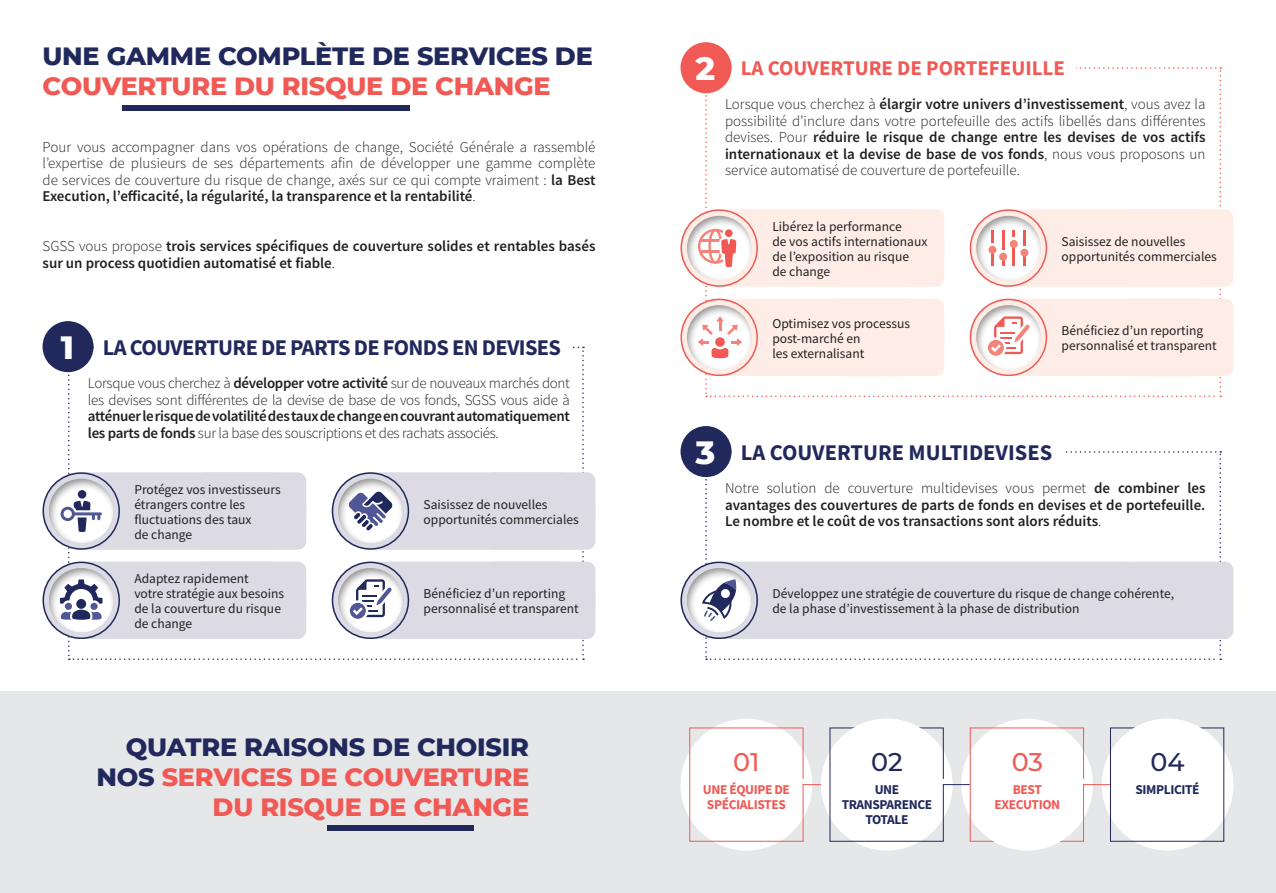
<style>
.page{position:relative;width:1276px;height:893px;background:#fff}
.page>*{position:absolute;margin:0;border:0;box-sizing:border-box;transform-origin:0 0}
.t1{font:800 25.5px/30px "Montserrat";letter-spacing:-.01em;color:#f05954;text-align:right}
.t2{font:800 25.5px "Montserrat";letter-spacing:-.01em;color:#21295c}
.t3{font:500 25.5px "Montserrat";color:#f05954}
.t4{font:500 25.5px "Montserrat";color:#21295c}
.t5{font:700 22.5px "Source Sans Pro";letter-spacing:-.03em;color:#21295c}
.t6{font:700 22.5px "Source Sans Pro";color:#21295c}
.t7{font:700 21px "Source Sans Pro";color:#f05954}
.t8{font:300 15px/16.5px "Source Sans Pro";letter-spacing:-.015em;color:#231f20;text-align:justify}
.t9{font:600 15px/16.5px "Source Sans Pro";color:#231f20}
.t10{font:600 15px/16.5px "Source Sans Pro";letter-spacing:-.02em;color:#231f20}
.t11{font:13.5px/15px "Source Sans Pro";color:#231f20}
.t12{font:700 13.5px/15px "Source Sans Pro";letter-spacing:-.03em;color:#f05954;text-align:center}
.t13{font:700 13.5px/15px "Source Sans Pro";letter-spacing:-.03em;color:#21295c;text-align:center}
.s1{font-weight:600}
.s2{font-weight:300}
.s3{font-family:"Montserrat";font-weight:800;font-size:32.85px;color:#fff}
.s4{color:#21295c}
</style>
<div class="page">
<div style="left:1px;top:691px;width:637px;height:202px;background:#e6e7e9"></div>
<div style="left:43px;top:321px;width:51px;height:51px;background:#21295c;border-radius:50%"></div>
<div style="left:48px;top:476px;width:67px;height:68px;background:#231f20;opacity:.5"></div>
<div style="left:48px;top:565px;width:67px;height:68px;background:#231f20;opacity:.5"></div>
<div style="left:485px;top:472px;width:110px;height:78px;background:#dcdbe4;border-radius:9px"></div>
<div style="left:485px;top:562px;width:110px;height:77px;background:#dcdbe4;border-radius:9px"></div>
<svg style="left:58px;top:347px;width:526px;height:313px"></svg>
<div style="left:122px;top:105px;width:288px;height:5px;background:#21295c"></div>
<div style="left:327px;top:826px;width:146px;height:5px;background:#21295c"></div>
<div style="left:94px;top:338px;width:476px;height:17px;background:#fff"></div>
<div style="left:639px;top:691px;width:637px;height:202px;background:#e6e7e9"></div>
<div style="left:686px;top:213px;width:67px;height:68px;background:#231f20;opacity:.5"></div>
<div style="left:1122px;top:209px;width:111px;height:78px;background:#fdede6;border-radius:9px"></div>
<div style="left:686px;top:302px;width:67px;height:68px;background:#231f20;opacity:.5"></div>
<div style="left:1122px;top:299px;width:111px;height:77px;background:#fdede6;border-radius:9px"></div>
<svg style="left:698px;top:67px;width:523px;height:330px"></svg>
<div style="left:686px;top:565px;width:67px;height:68px;background:#231f20;opacity:.5"></div>
<div style="left:1122px;top:562px;width:111px;height:77px;background:#dcdbe4;border-radius:9px"></div>
<svg style="left:702px;top:451px;width:519px;height:209px"></svg>
<div style="left:680px;top:42px;width:51px;height:51px;background:#f05954;border-radius:50%"></div>
<div style="left:680px;top:426px;width:51px;height:51px;background:#21295c;border-radius:50%"></div>
<div style="left:680px;top:719px;width:132px;height:131px;background:#fff;border-radius:50%"></div>
<svg style="left:1101px;top:719px;width:132px;height:131px"></svg>
<svg style="left:689px;top:719px;width:535px;height:131px"></svg>
<div style="left:732px;top:59px;width:344px;height:17px;background:#fff"></div>
<div style="left:732px;top:443px;width:333px;height:17px;background:#fff"></div>
<h1 class="t2" style="left:43px;top:37px;width:552px">UNE GAMME COMPLÈTE DE SERVICES DE</h1>
<h1 class="t1" style="left:43px;top:70px;width:510px">COUVERTURE DU RISQUE DE CHANGE</h1>
<p class="t8" style="left:43px;top:138px;width:554px">Pour vous accompagner dans vos opérations de change, Société Générale a rassemblé l’expertise de plusieurs de ses départements afin de développer une gamme complète de services de couverture du risque de change, axés sur ce qui compte vraiment : <span class="s1">la Best Execution, l’efficacité, la régularité, la transparence et la rentabilité</span>.</p>
<p class="t9" style="left:43px;top:238px;width:554px"><span class="s2">SGSS vous propose</span> trois services spécifiques de couverture solides et rentables basés sur un process quotidien automatisé et fiable<span class="s2">.</span></p>
<h2 class="t5" style="left:61px;top:332px;width:502px"><span class="s3">1</span> LA COUVERTURE DE PARTS DE FONDS EN DEVISES</h2>
<p class="t8" style="left:88px;top:375px;width:483px">Lorsque vous cherchez à <span class="s1">développer votre activité</span> sur de nouveaux marchés dont les devises sont différentes de la devise de base de vos fonds, SGSS vous aide à</p>
<p class="t10" style="left:88px;top:408px;width:483px">atténuer le risque de volatilité des taux de change en couvrant automatiquement les parts de fonds <span class="s2">sur la base des souscriptions et des rachats associés.</span></p>
<p class="t11" style="left:134px;top:482px;width:148px">Protégez vos investisseurs étrangers contre les fluctuations des taux<br>de change</p>
<p class="t11" style="left:134px;top:571px;width:151px">Adaptez rapidement<br>votre stratégie aux besoins de la couverture du risque de change</p>
<p class="t11" style="left:423px;top:496px;width:157px">Saisissez de nouvelles opportunités commerciales</p>
<p class="t11" style="left:423px;top:586px;width:157px">Bénéficiez d’un reporting personnalisé et transparent</p>
<h1 class="t1" style="left:97px;top:730px;width:434px"><span class="s4">QUATRE RAISONS DE CHOISIR<br>NOS</span> SERVICES DE COUVERTURE<br>DU RISQUE DE CHANGE</h1>
<h3 class="t7" style="left:695px;top:54px;width:371px"><span class="s3">2</span> LA COUVERTURE DE PORTEFEUILLE</h3>
<p class="t8" style="left:725px;top:96px;width:482px">Lorsque vous cherchez à <span class="s1">élargir votre univers d’investissement</span>, vous avez la possibilité d’inclure dans votre portefeuille des actifs libellés dans différentes devises. Pour <span class="s1">réduire le risque de change entre les devises de vos actifs internationaux et la devise de base de vos fonds</span>, nous vous proposons un service automatisé de couverture de portefeuille.</p>
<p class="t11" style="left:772px;top:219px;width:156px">Libérez la performance<br>de vos actifs internationaux de l’exposition au risque<br>de change</p>
<p class="t11" style="left:772px;top:316px;width:139px">Optimisez vos processus post-marché en<br>les externalisant</p>
<p class="t11" style="left:1061px;top:234px;width:157px">Saisissez de nouvelles opportunités commerciales</p>
<p class="t11" style="left:1061px;top:323px;width:157px">Bénéficiez d’un reporting personnalisé et transparent</p>
<h2 class="t6" style="left:695px;top:437px;width:358px"><span class="s3">3</span> LA COUVERTURE MULTIDEVISES</h2>
<p class="t9" style="left:725px;top:480px;width:482px;text-align:justify"><span class="s2">Notre solution de couverture multidevises vous permet</span> de combiner les avantages des couvertures de parts de fonds en devises et de portefeuille.<br>Le nombre et le coût de vos transactions sont alors réduits<span class="s2">.</span></p>
<p class="t11" style="left:772px;top:586px;width:403px">Développez une stratégie de couverture du risque de change cohérente, de la phase d’investissement à la phase de distribution</p>
<h1 class="t3" style="left:733px;top:744px;width:28px">01</h1>
<p class="t12" style="left:703px;top:781px;width:88px">UNE ÉQUIPE DE<br>SPÉCIALISTES</p>
<h1 class="t4" style="left:871px;top:744px;width:33px">02</h1>
<p class="t13" style="left:841px;top:781px;width:92px">UNE<br>TRANSPARENCE<br>TOTALE</p>
<h1 class="t3" style="left:1011px;top:744px;width:33px">03</h1>
<p class="t12" style="left:994px;top:781px;width:67px">BEST<br>EXECUTION</p>
<h1 class="t4" style="left:1150px;top:744px;width:36px">04</h1>
<p class="t13" style="left:1135px;top:781px;width:66px">SIMPLICITÉ</p>
</div>
